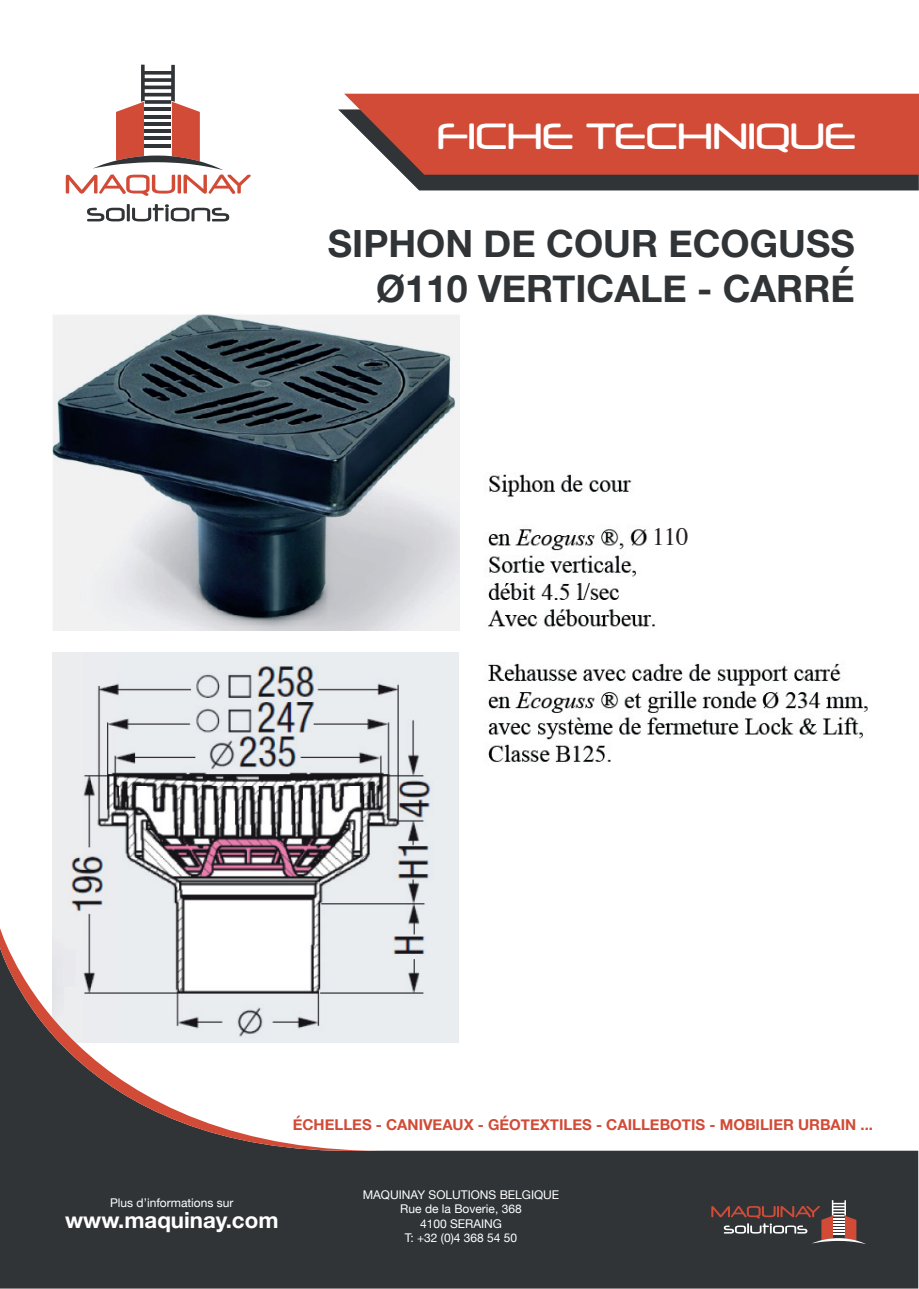
<style>
.page{position:relative;width:919px;height:1289px;background:#fff}
.page>*{position:absolute;margin:0;border:0;box-sizing:border-box;transform-origin:0 0}
.t1{font:700 37.5px/45px "Helvetica Neue";color:#303437;text-align:right}
.t2{font:35.1px "Neuropol";color:#fff}
.t3{font:24.9px "Times";color:#231f20}
.t4{font:700 22.2px "Helvetica Neue";color:#fff}
.t5{font:700 15px "Helvetica Neue";color:#d14b37}
.t6{font:12px/14.4px "Helvetica Neue";color:#fff;text-align:center}
</style>
<div class="page">
<img style="left:53px;top:652px;width:406px;height:291px">
<img style="left:488px;top:474px;width:380px;height:288px">
<img style="left:52px;top:314px;width:407px;height:317px">
<div style="left:650px;top:524px;width:40px;height:26px;background:#fff"></div>
<svg style="left:0;top:943px;width:918px;height:345px;fill:#303437"></svg>
<svg style="left:0;top:924px;width:385px;height:226px"></svg>
<svg style="left:711px;top:1200px;width:155px;height:44px;background:#5b4b4a"></svg>
<svg style="left:338px;top:94px;width:580px;height:96px;background:#b95243"></svg>
<svg style="left:87px;top:204px;width:142px;height:17px"></svg>
<svg style="left:66px;top:65px;width:185px;height:131px"></svg>
<h2 class="t2" style="left:437px;top:114px;width:420px">FICHE TECHNIQUE</h2>
<h1 class="t1" style="left:328px;top:222px;width:528px">SIPHON DE COUR ECOGUSS<br>Ø110 VERTICALE - CARRÉ</h1>
<h3 class="t3" style="left:652px;top:513px;width:38px">110</h3>
<p class="t5" style="left:293px;top:1112px;width:581px">ÉCHELLES - CANIVEAUX - GÉOTEXTILES - CAILLEBOTIS - MOBILIER URBAIN ...</p>
<p class="t6" style="left:110px;top:1196px;width:125px">Plus d’informations sur</p>
<h3 class="t4" style="left:65px;top:1202px;width:215px">www.maquinay.com</h3>
<p class="t6" style="left:363px;top:1188px;width:198px">MAQUINAY SOLUTIONS BELGIQUE<br>Rue de la Boverie, 368<br>4100 SERAING<br>T: +32 (0)4 368 54 50</p>
</div>
